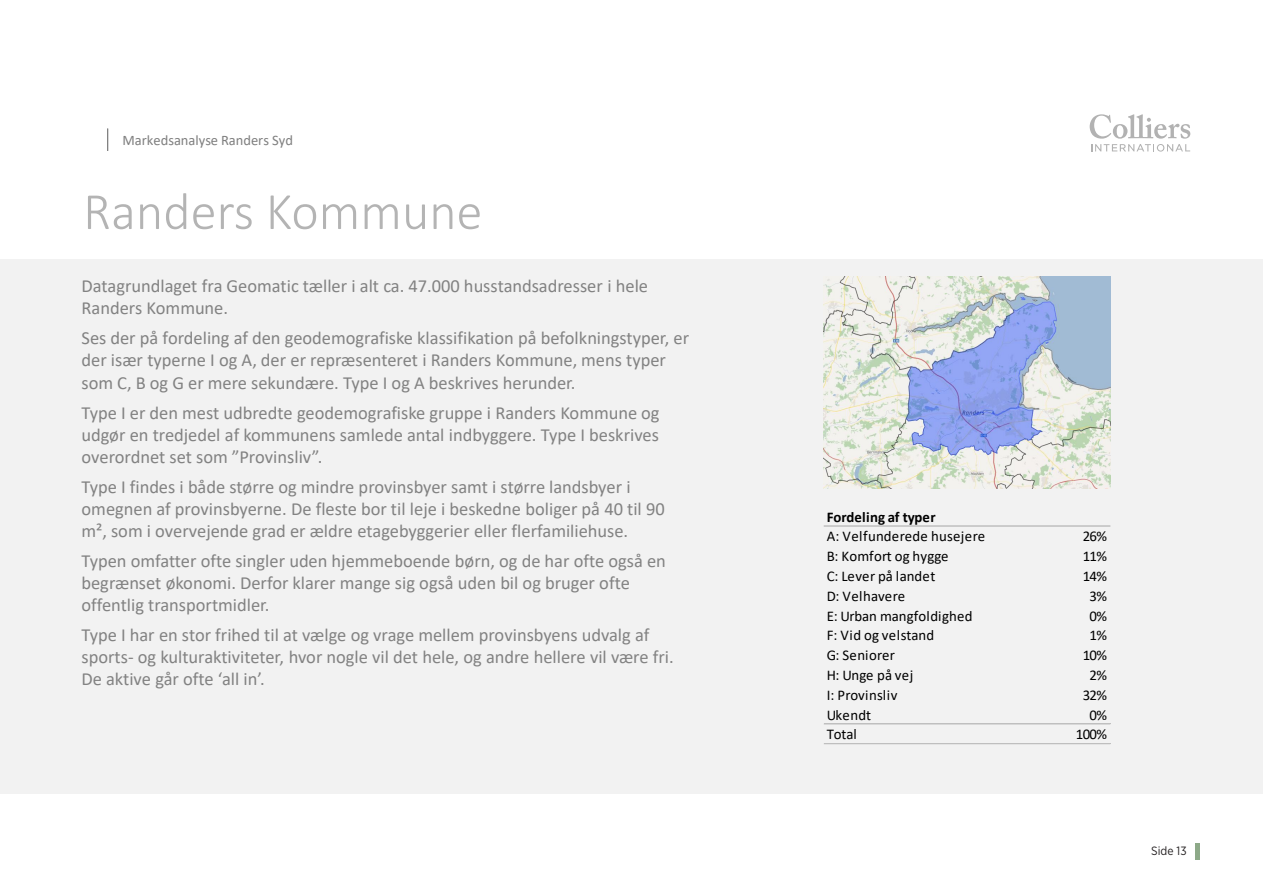
<style>
.page{position:relative;width:1263px;height:893px;background:#fff}
.page>*{position:absolute;margin:0;border:0;box-sizing:border-box;transform-origin:0 0}
.t1{font:300 52.65px "Calibri";color:#b4b4b4}
.t2{font:18.45px/22px "Calibri";color:#828282}
.t3{font:14.85px "Calibri";letter-spacing:.005em;color:#000}
.t4{font:700 14.85px "Calibri";letter-spacing:-.005em;color:#000}
.t5{font:14.85px "Calibri";letter-spacing:.025em;color:#000}
.t6{font:14.55px "Calibri";color:#7f7f7f}
.t7{font:12px "Gotham Narrow";color:#231f20}
</style>
<div class="page">
<hr style="left:1195px;top:843px;width:4px;height:16px;background:#8da988">
<svg style="left:1090px;top:115px;width:100px;height:37px"></svg>
<svg style="left:107px;top:129px;width:1px;height:22px"></svg>
<div style="left:0;top:259px;width:1263px;height:534px;background:#f2f2f2"></div>
<hr style="left:824px;top:525px;width:286px;height:1px;background:#bfbfbf">
<hr style="left:824px;top:723px;width:286px;height:1px;background:#bfbfbf">
<hr style="left:824px;top:743px;width:286px;height:1px;background:#bfbfbf">
<img style="left:824px;top:276px;width:286px;height:213px">
<p class="t6" style="left:122px;top:130px;width:172px">Markedsanalyse Randers Syd</p>
<h1 class="t1" style="left:83px;top:179px;width:401px">Randers Kommune</h1>
<p class="t2" style="left:82px;top:275px;width:568px">Datagrundlaget fra Geomatic tæller i alt ca. 47.000 husstandsadresser i hele<br>Randers Kommune.</p>
<p class="t2" style="left:82px;top:327px;width:609px">Ses der på fordeling af den geodemografiske klassifikation på befolkningstyper, er der især typerne I og A, der er repræsenteret i Randers Kommune, mens typer som C, B og G er mere sekundære. Type I og A beskrives herunder.</p>
<p class="t2" style="left:82px;top:401px;width:579px;text-align:justify">Type I er den mest udbredte geodemografiske gruppe i Randers Kommune og udgør en tredjedel af kommunens samlede antal indbyggere. Type I beskrives overordnet set som ”Provinsliv”.</p>
<p class="t2" style="left:82px;top:475px;width:585px">Type I findes i både større og mindre provinsbyer samt i større landsbyer i omegnen af provinsbyerne. De fleste bor til leje i beskedne boliger på 40 til 90 m², som i overvejende grad er ældre etagebyggerier eller flerfamiliehuse.</p>
<p class="t2" style="left:82px;top:549px;width:586px">Typen omfatter ofte singler uden hjemmeboende børn, og de har ofte også en begrænset økonomi. Derfor klarer mange sig også uden bil og bruger ofte offentlig transportmidler.</p>
<p class="t2" style="left:82px;top:624px;width:594px">Type I har en stor frihed til at vælge og vrage mellem provinsbyens udvalg af sports- og kulturaktiviteter, hvor nogle vil det hele, og andre hellere vil være fri.<br>De aktive går ofte ‘all in’.</p>
<p class="t4" style="left:827px;top:506px;width:110px">Fordeling af typer</p>
<p class="t3" style="left:827px;top:526px;width:160px">A: Velfunderede husejere</p>
<p class="t3" style="left:1083px;top:526px;width:26px">26%</p>
<p class="t3" style="left:827px;top:546px;width:123px">B: Komfort og hygge</p>
<p class="t3" style="left:1083px;top:546px;width:26px">11%</p>
<p class="t3" style="left:827px;top:566px;width:110px">C: Lever på landet</p>
<p class="t3" style="left:1083px;top:566px;width:26px">14%</p>
<p class="t5" style="left:827px;top:585px;width:80px">D: Velhavere</p>
<p class="t3" style="left:1089px;top:585px;width:19px">3%</p>
<p class="t3" style="left:827px;top:605px;width:147px">E: Urban mangfoldighed</p>
<p class="t3" style="left:1089px;top:605px;width:19px">0%</p>
<p class="t3" style="left:827px;top:625px;width:109px">F: Vid og velstand</p>
<p class="t3" style="left:1089px;top:625px;width:19px">1%</p>
<p class="t3" style="left:827px;top:645px;width:70px">G: Seniorer</p>
<p class="t3" style="left:1083px;top:645px;width:26px">10%</p>
<p class="t3" style="left:827px;top:665px;width:88px">H: Unge på vej</p>
<p class="t3" style="left:1089px;top:665px;width:19px">2%</p>
<p class="t3" style="left:827px;top:684px;width:72px">I: Provinsliv</p>
<p class="t3" style="left:1083px;top:684px;width:26px">32%</p>
<p class="t3" style="left:827px;top:704px;width:46px">Ukendt</p>
<p class="t3" style="left:1089px;top:704px;width:19px">0%</p>
<p class="t3" style="left:827px;top:724px;width:32px">Total</p>
<p class="t3" style="left:1076px;top:724px;width:33px">100%</p>
<p class="t7" style="left:1151px;top:843px;width:37px">Side 13</p>
</div>
